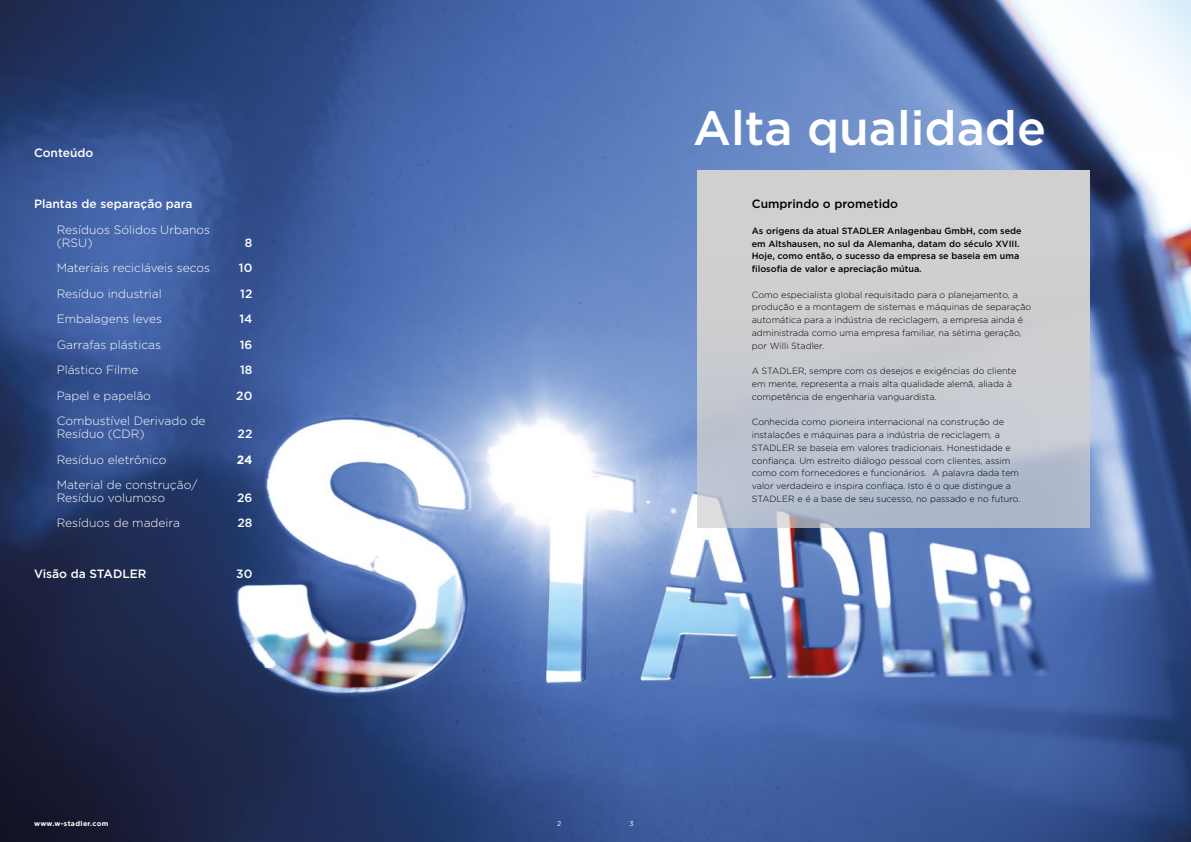
<style>
.page{position:relative;width:1191px;height:842px;background:#fff}
.page>*{position:absolute;margin:0;border:0;box-sizing:border-box;transform-origin:0 0}
.t1{font:500 48px "Gotham";color:#fff}
.t2{font:300 12px/12.8px "Gotham";color:#fff}
.t3{font:500 12px "Gotham";color:#fff}
.t4{font:500 12px "Gotham";color:#000}
.t5{font:700 12px "Gotham";color:#fff}
.t6{font:300 9px/12.8px "Gotham";color:#000}
.t7{font:500 9px/12.8px "Gotham";color:#000}
.t8{font:700 7px "Gotham";letter-spacing:.05em;color:#fff}
.t9{font:7px "Gotham";color:#fff}
</style>
<div class="page">
<img style="left:0;top:0;width:1191px;height:842px">
<svg style="left:697px;top:463px;width:392px;height:64px;background:#b4bdcd"></svg>
<div style="left:697px;top:170px;width:392px;height:293px;background:#d0d0d0"></div>
<h2 class="t3" style="left:34px;top:145px;width:61px">Conteúdo</h2>
<h2 class="t3" style="left:34px;top:196px;width:160px">Plantas de separação para</h2>
<h2 class="t2" style="left:57px;top:223px;width:155px">Resíduos Sólidos Urbanos (RSU)</h2>
<h2 class="t3" style="left:245px;top:235px;width:9px">8</h2>
<h2 class="t2" style="left:57px;top:261px;width:155px">Materiais recicláveis secos</h2>
<h2 class="t3" style="left:239px;top:260px;width:15px">10</h2>
<h2 class="t2" style="left:57px;top:287px;width:106px">Resíduo industrial</h2>
<h2 class="t3" style="left:240px;top:286px;width:14px">12</h2>
<h2 class="t2" style="left:57px;top:312px;width:107px">Embalagens leves</h2>
<h2 class="t3" style="left:239px;top:311px;width:14px">14</h2>
<h2 class="t2" style="left:57px;top:338px;width:106px">Garrafas plásticas</h2>
<h2 class="t3" style="left:240px;top:337px;width:14px">16</h2>
<h2 class="t2" style="left:57px;top:363px;width:83px">Plástico Filme</h2>
<h2 class="t3" style="left:240px;top:362px;width:14px">18</h2>
<h2 class="t2" style="left:57px;top:389px;width:96px">Papel e papelão</h2>
<h2 class="t3" style="left:236px;top:388px;width:18px">20</h2>
<h2 class="t2" style="left:57px;top:414px;width:150px">Combustível Derivado de<br>Resíduo (CDR)</h2>
<h2 class="t3" style="left:238px;top:426px;width:16px">22</h2>
<h2 class="t2" style="left:57px;top:453px;width:111px">Resíduo eletrônico</h2>
<h2 class="t5" style="left:237px;top:451px;width:17px">24</h2>
<h2 class="t2" style="left:57px;top:478px;width:142px">Material de construção/<br>Resíduo volumoso</h2>
<h2 class="t3" style="left:237px;top:490px;width:17px">26</h2>
<h2 class="t2" style="left:57px;top:516px;width:125px">Resíduos de madeira</h2>
<h2 class="t3" style="left:237px;top:515px;width:16px">28</h2>
<h2 class="t3" style="left:34px;top:566px;width:114px">Visão da STADLER</h2>
<h2 class="t3" style="left:236px;top:566px;width:18px">30</h2>
<h1 class="t1" style="left:693px;top:96px;width:354px">Alta qualidade</h1>
<h2 class="t4" style="left:752px;top:196px;width:148px">Cumprindo o prometido</h2>
<p class="t7" style="left:752px;top:224px;width:271px">As origens da atual STADLER Anlagenbau GmbH, com sede em Altshausen, no sul da Alemanha, datam do século XVIII.<br>Hoje, como então, o sucesso da empresa se baseia em uma filosofia de valor e apreciação mútua.</p>
<p class="t6" style="left:752px;top:288px;width:281px">Como especialista global requisitado para o planejamento, a produção e a montagem de sistemas e máquinas de separação automática para a indústria de reciclagem, a empresa ainda é administrada como uma empresa familiar, na sétima geração, por Willi Stadler.</p>
<p class="t6" style="left:752px;top:364px;width:266px">A STADLER, sempre com os desejos e exigências do cliente em mente, representa a mais alta qualidade alemã, aliada à competência de engenharia vanguardista.</p>
<p class="t6" style="left:752px;top:415px;width:270px">Conhecida como pioneira internacional na construção de instalações e máquinas para a indústria de reciclagem, a STADLER se baseia em valores tradicionais. Honestidade e confiança. Um estreito diálogo pessoal com clientes, assim como com fornecedores e funcionários. A palavra dada tem valor verdadeiro e inspira confiaça. Isto é o que distingue a STADLER e é a base de seu sucesso, no passado e no futuro.</p>
<p class="t8" style="left:34px;top:819px;width:76px">www.w-stadler.com</p>
<p class="t9" style="left:557px;top:819px;width:6px">2</p>
<p class="t9" style="left:629px;top:819px;width:6px">3</p>
</div>
